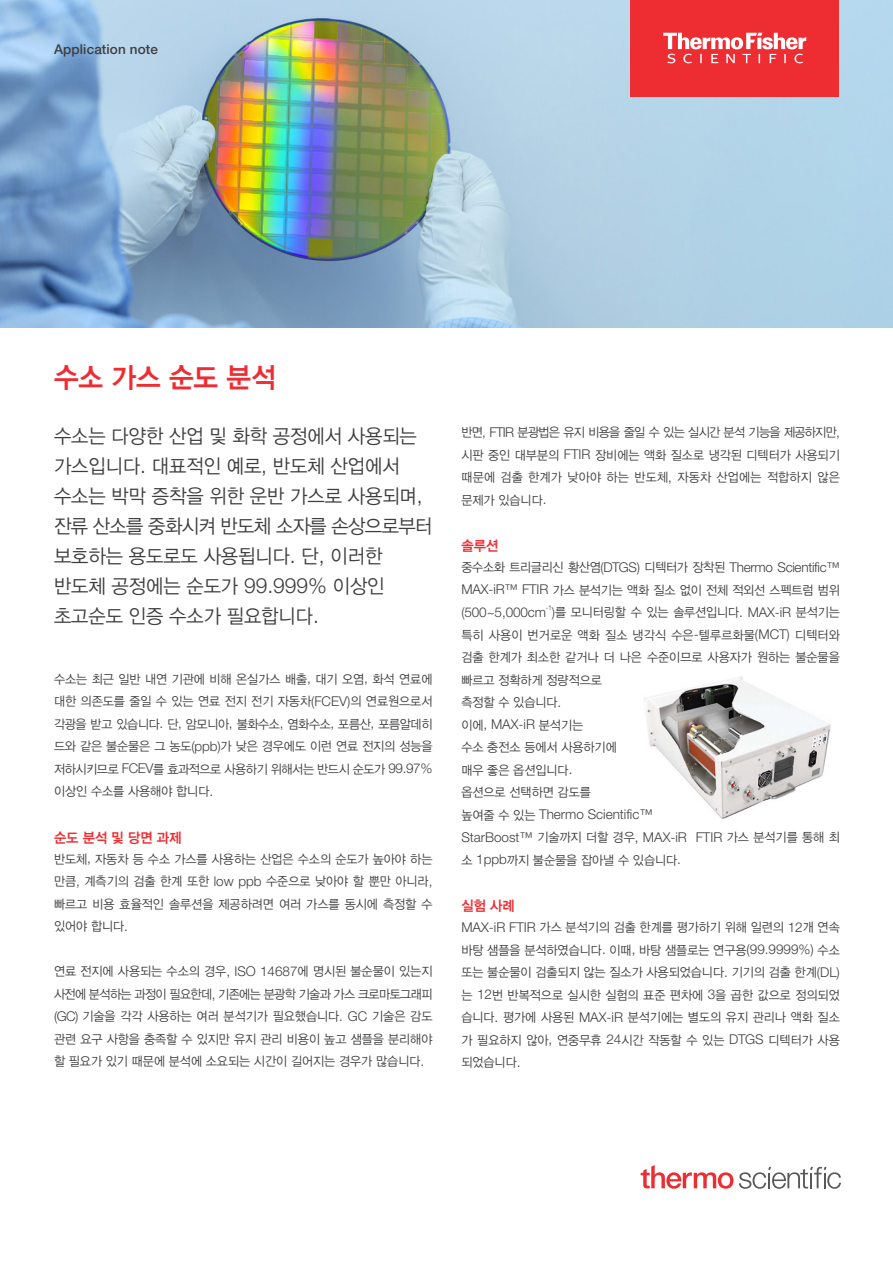
<style>
.page{position:relative;width:893px;height:1263px;background:#fff}
.page>*{position:absolute;margin:0;border:0;box-sizing:border-box;transform-origin:0 0}
.t1{font:28.2px "YDVYGO145";color:#ee2d33;scale:.95 1}
.t2{font:19.8px/30px "YDVYGO125";color:#3e3e3f;scale:.95 1}
._10m{font:14.1px "YDVYGO145";color:#ee2d33;scale:.95 1}
.t3{font:300 13.5px "Helvetica Neue LTW1 G";color:#3e3e3f}
.t4{font:300 13.5px "Helvetica Neue LTW1 G";letter-spacing:-.02em;color:#3e3e3f}
.t5{font:500 13.5px "Helvetica Neue LTW1 G";letter-spacing:.01em;color:#3e3e3f}
.t6{font:12.75px/22.5px "YDVYGO125";color:#3e3e3f;text-align:justify;scale:.95 1}
.t7{font:300 6.75px "Helvetica Neue LTW1 G";color:#3e3e3f}
.s1{font-family:"Helvetica Neue LTW1 G";font-weight:300;font-size:21px}
.s2{font-family:"Helvetica Neue LTW1 G";font-weight:300;font-size:13.5px}
.s3{font-family:"YDVYGO125";font-weight:400;font-size:12.75px}
</style>
<div class="page">
<img style="left:644px;top:676px;width:187px;height:144px">
<img style="left:0;top:0;width:893px;height:327px">
<svg style="left:739px;top:1167px;width:102px;height:22px"></svg>
<svg style="left:641px;top:1165px;width:92px;height:24px"></svg>
<div style="left:630px;top:0;width:209px;height:96px;background:#ee2d33"></div>
<svg style="left:663px;top:33px;width:143px;height:30px"></svg>
<p class="t5" style="left:54px;top:41px;width:105px">Application note</p>
<p class="t1" style="left:54px;top:361px;width:235px">수소 가스 순도 분석</p>
<p class="t2" style="left:54px;top:421px;width:383px">수소는 다양한 산업 및 화학 공정에서 사용되는 가스입니다<span class="s1">.</span> 대표적인 예로<span class="s1">,</span> 반도체 산업에서</p>
<p class="t2" style="left:54px;top:481px;width:400px">수소는 박막 증착을 위한 운반 가스로 사용되며<span class="s1">, </span>잔류 산소를 중화시켜 반도체 소자를 손상으로부터 보호하는 용도로도 사용됩니다<span class="s1">.</span> 단<span class="s1">,</span> 이러한</p>
<p class="t2" style="left:54px;top:571px;width:349px">반도체 공정에는 순도가 <span class="s1">99.999%</span> 이상인</p>
<p class="t2" style="left:54px;top:601px;width:280px">초고순도 인증 수소가 필요합니다<span class="s1">.</span></p>
<p class="t6" style="left:54px;top:668px;width:400px">수소는 최근 일반 내연 기관에 비해 온실가스 배출<span class="s2">,</span> 대기 오염<span class="s2">,</span> 화석 연료에 대한 의존도를 줄일 수 있는 연료 전지 전기 자동차<span class="s2">(FCEV)</span>의 연료원으로서 각광을 받고 있습니다<span class="s2">.</span> 단<span class="s2">,</span> 암모니아<span class="s2">,</span> 불화수소<span class="s2">,</span> 염화수소<span class="s2">,</span> 포름산<span class="s2">,</span> 포름알데히 드와 같은 불순물은 그 농도<span class="s2">(ppb)</span>가 낮은 경우에도 이런 연료 전지의 성능을 저하시키므로 <span class="s2">FCEV</span>를 효과적으로 사용하기 위해서는 반드시 순도가 <span class="s2">99.97% </span>이상인 수소를 사용해야 합니다<span class="s2">.</span></p>
<p class="_10m" style="left:54px;top:829px;width:136px">순도 분석 및 당면 과제</p>
<p class="t6" style="left:54px;top:848px;width:400px">반도체<span class="s2">,</span> 자동차 등 수소 가스를 사용하는 산업은 수소의 순도가 높아야 하는 만큼<span class="s2">,</span> 계측기의 검출 한계 또한 <span class="s2">low ppb</span> 수준으로 낮아야 할 뿐만 아니라<span class="s2">, </span>빠르고 비용 효율적인 솔루션을 제공하려면 여러 가스를 동시에 측정할 수 있어야 합니다<span class="s2">.</span></p>
<p class="t6" style="left:54px;top:960px;width:400px">연료 전지에 사용되는 수소의 경우<span class="s2">, ISO 14687</span>에 명시된 불순물이 있는지 사전에 분석하는 과정이 필요한데<span class="s2">,</span> 기존에는 분광학 기술과 가스 크로마토그래피 <span class="s2">(GC)</span> 기술을 각각 사용하는 여러 분석기가 필요했습니다<span class="s2">. GC</span> 기술은 감도 관련 요구 사항을 충족할 수 있지만 유지 관리 비용이 높고 샘플을 분리해야 할 필요가 있기 때문에 분석에 소요되는 시간이 길어지는 경우가 많습니다<span class="s2">.</span></p>
<p class="t6" style="left:461px;top:421px;width:400px">반면<span class="s2">, FTIR</span> 분광법은 유지 비용을 줄일 수 있는 실시간 분석 기능을 제공하지만<span class="s2">, </span>시판 중인 대부분의 <span class="s2">FTIR</span> 장비에는 액화 질소로 냉각된 디텍터가 사용되기 때문에 검출 한계가 낮아야 하는 반도체<span class="s2">,</span> 자동차 산업에는 적합하지 않은 문제가 있습니다<span class="s2">.</span></p>
<p class="_10m" style="left:461px;top:537px;width:40px">솔루션</p>
<p class="t4" style="left:461px;top:559px;width:380px"><span class="s3">중수소화 트리글리신 황산염</span>(DTGS) <span class="s3">디텍터가 장착된</span> Thermo Scientific™</p>
<p class="t6" style="left:461px;top:579px;width:400px"><span class="s2">MAX-iR™ FTIR</span> 가스 분석기는 액화 질소 없이 전체 적외선 스펙트럼 범위</p>
<p class="t3" style="left:461px;top:604px;width:380px">(500~5,000cm )<span class="s3">를 모니터링할 수 있는 솔루션입니다</span>. MAX-iR <span class="s3">분석기는</span></p>
<p class="t7" style="left:546px;top:603px;width:8px">-1</p>
<p class="t6" style="left:461px;top:624px;width:400px">특히 사용이 번거로운 액화 질소 냉각식 수은<span class="s2">-</span>텔루르화물<span class="s2">(MCT)</span> 디텍터와 검출 한계가 최소한 같거나 더 나은 수준이므로 사용자가 원하는 불순물을 빠르고 정확하게 정량적으로</p>
<p class="t6" style="left:461px;top:691px;width:107px">측정할 수 있습니다<span class="s2">.</span></p>
<p class="t3" style="left:461px;top:716px;width:123px"><span class="s3">이에</span>, MAX-iR <span class="s3">분석기는</span></p>
<p class="t6" style="left:461px;top:736px;width:165px">수소 충전소 등에서 사용하기에</p>
<p class="t6" style="left:461px;top:759px;width:118px">매우 좋은 옵션입니다<span class="s2">.</span></p>
<p class="t6" style="left:461px;top:781px;width:138px">옵션으로 선택하면 감도를</p>
<p class="t3" style="left:461px;top:806px;width:193px"><span class="s3">높여줄 수 있는</span> Thermo Scientific™</p>
<p class="t3" style="left:461px;top:829px;width:380px">StarBoost™ <span class="s3">기술까지 더할 경우</span>, MAX-iR FTIR <span class="s3">가스 분석기를 통해 최</span></p>
<p class="t6" style="left:461px;top:849px;width:233px">소 <span class="s2">1ppb</span>까지 불순물을 잡아낼 수 있습니다<span class="s2">.</span></p>
<p class="_10m" style="left:461px;top:897px;width:58px">실험 사례</p>
<p class="t6" style="left:461px;top:916px;width:400px"><span class="s2">MAX-iR FTIR</span> 가스 분석기의 검출 한계를 평가하기 위해 일련의 <span class="s2">12</span>개 연속 바탕 샘플을 분석하였습니다<span class="s2">.</span> 이때<span class="s2">,</span> 바탕 샘플로는 연구용<span class="s2">(99.9999%)</span> 수소 또는 불순물이 검출되지 않는 질소가 사용되었습니다<span class="s2">.</span> 기기의 검출 한계<span class="s2">(DL) </span>는 <span class="s2">12</span>번 반복적으로 실시한 실험의 표준 편차에 <span class="s2">3</span>을 곱한 값으로 정의되었 습니다<span class="s2">.</span> 평가에 사용된 <span class="s2">MAX-iR</span> 분석기에는 별도의 유지 관리나 액화 질소 가 필요하지 않아<span class="s2">,</span> 연중무휴 <span class="s2">24</span>시간 작동할 수 있는 <span class="s2">DTGS</span> 디텍터가 사용 되었습니다<span class="s2">.</span></p>
</div>
